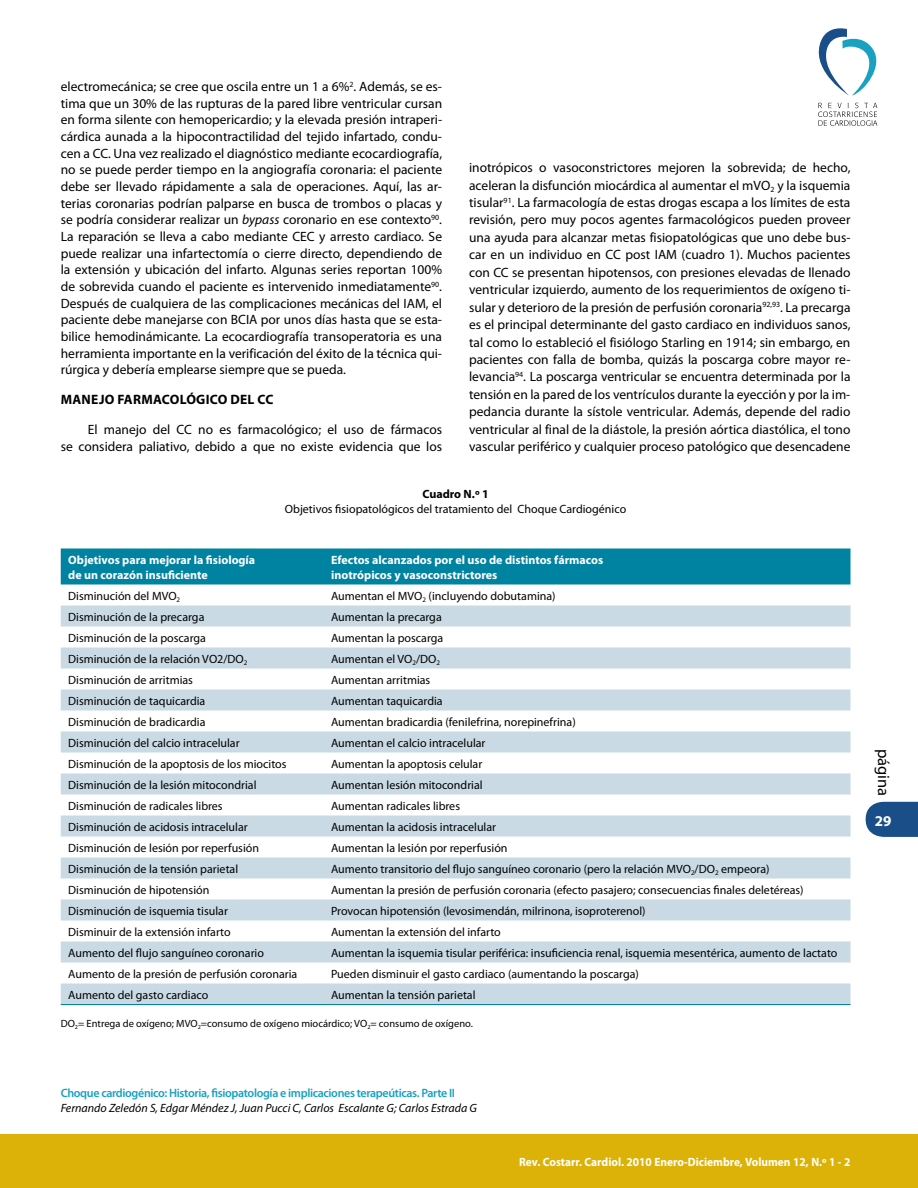
<style>
.page{position:relative;width:918px;height:1188px;background:#fff}
.page>*{position:absolute;margin:0;border:0;box-sizing:border-box;transform-origin:0 0}
.t1{font:16.5px "Myriad Pro";color:#000}
.t2{font:700 15px "Myriad Pro";color:#fff}
.t3{font:700 13.65px "Myriad Pro";color:#000}
.t4{font:13.5px/16.6px "Myriad Pro";color:#000;text-align:justify}
.t5{font:600 12.15px "Myriad Pro";letter-spacing:-.03em;color:#19a1c1}
.t6{font:12px "Myriad Pro";color:#000}
.t7{font:700 12px/15px "Myriad Pro";color:#fff}
.t8{font:italic 12px "Myriad Pro";color:#000}
.t9{font:700 12px "Myriad Pro";color:#fff;scale:.95 1}
.t10{font:700 12px "Myriad Pro";color:#000}
.t11{font:10.5px "Myriad Pro";color:#000}
.s1{font-style:italic}
</style>
<div class="page">
<svg style="left:866px;top:801px;width:52px;height:36px;background:#2c5c92"></svg>
<svg style="left:818px;top:103px;width:59px;height:23px"></svg>
<svg style="left:818px;top:28px;width:59px;height:68px"></svg>
<div style="left:0;top:1134px;width:918px;height:54px;background:#dcb208"></div>
<div style="left:61px;top:549px;width:789px;height:36px;background:#0082a1"></div>
<svg style="left:61px;top:606px;width:789px;height:398px;fill:#c9dae4"></svg>
<hr style="left:61px;top:1004px;width:270px;height:1px;background:#0082a1">
<hr style="left:331px;top:1004px;width:519px;height:1px;background:#0082a1">
<p class="t4" style="left:61px;top:78px;width:383px">electromecánica; se cree que oscila entre un 1 a 6%<sup>2</sup>. Además, se es&shy;tima que un 30% de las rupturas de la pared libre ventricular cursan en forma silente con hemopericardio; y la elevada presión intraperi&shy;cárdica aunada a la hipocontractilidad del tejido infartado, condu&shy;cen a CC. Una vez realizado el diagnóstico mediante ecocardiografía, no se puede perder tiempo en la angiografía coronaria: el paciente debe ser llevado rápidamente a sala de operaciones. Aquí, las ar&shy;terias coronarias podrían palparse en busca de trombos o placas y se podría considerar realizar un <span class="s1">bypass</span> coronario en ese contexto<sup>90</sup>.<br>La reparación se lleva a cabo mediante CEC y arresto cardiaco. Se puede realizar una infartectomía o cierre directo, dependiendo de la extensión y ubicación del infarto. Algunas series reportan 100% de sobrevida cuando el paciente es intervenido inmediatamente<sup>90</sup>.<br>Después de cualquiera de las complicaciones mecánicas del IAM, el paciente debe manejarse con BCIA por unos días hasta que se esta&shy;bilice hemodinámicante. La ecocardiografía transoperatoria es una herramienta importante en la verificación del éxito de la técnica qui&shy;rúrgica y debería emplearse siempre que se pueda.</p>
<p class="t3" style="left:61px;top:391px;width:15px">Manejo</p>
<p class="t3" style="left:118px;top:391px;width:2px">farmaco</p>
<p class="t3" style="left:180px;top:391px;width:10px">lógico</p>
<p class="t3" style="left:230px;top:391px;width:44px">de l CC</p>
<p class="t4" style="left:61px;top:421px;width:383px;text-align:right">El manejo del CC no es farmacológico; el uso de fármacos<br>se considera paliativo, debido a que no existe evidencia que los</p>
<p class="t4" style="left:469px;top:159px;width:383px;line-height:17.4px">inotrópicos o vasoconstrictores mejoren la sobrevida; de hecho, aceleran la disfunción miocárdica al aumentar el mVO<sub>2</sub> y la isquemia tisular<sup>91</sup>. La farmacología de estas drogas escapa a los límites de esta revisión, pero muy pocos agentes farmacológicos pueden proveer una ayuda para alcanzar metas fisiopatológicas que uno debe bus&shy;car en un individuo en CC post IAM (cuadro 1). Muchos pacientes con CC se presentan hipotensos, con presiones elevadas de llenado ventricular izquierdo, aumento de los requerimientos de oxígeno ti&shy;sular y deterioro de la presión de perfusión coronaria<sup>92,93</sup>. La precarga es el principal determinante del gasto cardiaco en individuos sanos, tal como lo estableció el fisiólogo Starling en 1914; sin embargo, en pacientes con falla de bomba, quizás la poscarga cobre mayor re&shy;levancia<sup>94</sup>. La poscarga ventricular se encuentra determinada por la tensión en la pared de los ventrículos durante la eyección y por la im&shy;pedancia durante la sístole ventricular. Además, depende del radio ventricular al final de la diástole, la presión aórtica diastólica, el tono vascular periférico y cualquier proceso patológico que desencadene</p>
<p class="t10" style="left:422px;top:486px;width:68px">Cuadro N.º 1</p>
<p class="t6" style="left:285px;top:501px;width:343px">Objetivos fisiopatológicos del tratamiento del Choque Cardiogénico</p>
<p class="t7" style="left:68px;top:552px;width:189px">Objetivos para mejorar la fisiología de un corazón insuficiente</p>
<p class="t7" style="left:331px;top:552px;width:274px">Efectos alcanzados por el uso de distintos fármacos inotrópicos y vasoconstrictores</p>
<p class="t6" style="left:68px;top:588px;width:113px">Disminución del MVO<sub>2</sub></p>
<p class="t6" style="left:331px;top:588px;width:226px">Aumentan el MVO<sub>2</sub> (incluyendo dobutamina)</p>
<p class="t6" style="left:68px;top:609px;width:138px">Disminución de la precarga</p>
<p class="t6" style="left:331px;top:609px;width:112px">Aumentan la precarga</p>
<p class="t6" style="left:68px;top:630px;width:139px">Disminución de la poscarga</p>
<p class="t6" style="left:331px;top:630px;width:114px">Aumentan la poscarga</p>
<p class="t6" style="left:68px;top:651px;width:181px">Disminución de la relación VO2/DO<sub>2</sub></p>
<p class="t6" style="left:331px;top:651px;width:110px">Aumentan el VO<sub>2</sub>/DO<sub>2</sub></p>
<p class="t6" style="left:68px;top:672px;width:126px">Disminución de arritmias</p>
<p class="t6" style="left:331px;top:672px;width:101px">Aumentan arritmias</p>
<p class="t6" style="left:68px;top:693px;width:139px">Disminución de taquicardia</p>
<p class="t6" style="left:331px;top:693px;width:113px">Aumentan taquicardia</p>
<p class="t6" style="left:68px;top:714px;width:139px">Disminución de bradicardia</p>
<p class="t6" style="left:331px;top:714px;width:246px">Aumentan bradicardia (fenilefrina, norepinefrina)</p>
<p class="t6" style="left:68px;top:735px;width:173px">Disminución del calcio intracelular</p>
<p class="t6" style="left:331px;top:735px;width:156px">Aumentan el calcio intracelular</p>
<p class="t6" style="left:68px;top:756px;width:220px">Disminución de la apoptosis de los miocitos</p>
<p class="t6" style="left:331px;top:756px;width:153px">Aumentan la apoptosis celular</p>
<p class="t6" style="left:68px;top:777px;width:190px">Disminución de la lesión mitocondrial</p>
<p class="t6" style="left:331px;top:777px;width:153px">Aumentan lesión mitocondrial</p>
<p class="t6" style="left:68px;top:798px;width:156px">Disminución de radicales libres</p>
<p class="t6" style="left:331px;top:798px;width:130px">Aumentan radicales libres</p>
<p class="t6" style="left:68px;top:819px;width:181px">Disminución de acidosis intracelular</p>
<p class="t6" style="left:331px;top:819px;width:167px">Aumentan la acidosis intracelular</p>
<p class="t6" style="left:68px;top:840px;width:192px">Disminución de lesión por reperfusión</p>
<p class="t6" style="left:331px;top:840px;width:178px">Aumentan la lesión por reperfusión</p>
<p class="t6" style="left:68px;top:861px;width:172px">Disminución de la tensión parietal</p>
<p class="t6" style="left:331px;top:861px;width:440px">Aumento transitorio del flujo sanguíneo coronario (pero la relación MVO<sub>2</sub>/DO<sub>2</sub> empeora)</p>
<p class="t6" style="left:68px;top:882px;width:143px">Disminución de hipotensión</p>
<p class="t6" style="left:331px;top:882px;width:474px">Aumentan la presión de perfusión coronaria (efecto pasajero; consecuencias finales deletéreas)</p>
<p class="t6" style="left:68px;top:903px;width:161px">Disminución de isquemia tisular</p>
<p class="t6" style="left:331px;top:903px;width:316px">Provocan hipotensión (levosimendán, milrinona, isoproterenol)</p>
<p class="t6" style="left:68px;top:924px;width:164px">Disminuir de la extensión infarto</p>
<p class="t6" style="left:331px;top:924px;width:171px">Aumentan la extensión del infarto</p>
<p class="t6" style="left:68px;top:945px;width:197px">Aumento del flujo sanguíneo coronario</p>
<p class="t6" style="left:331px;top:945px;width:508px">Aumentan la isquemia tisular periférica: insuficiencia renal, isquemia mesentérica, aumento de lactato</p>
<p class="t6" style="left:68px;top:966px;width:231px">Aumento de la presión de perfusión coronaria</p>
<p class="t6" style="left:331px;top:966px;width:309px">Pueden disminuir el gasto cardiaco (aumentando la poscarga)</p>
<p class="t6" style="left:68px;top:987px;width:142px">Aumento del gasto cardiaco</p>
<p class="t6" style="left:331px;top:987px;width:146px">Aumentan la tensión parietal</p>
<p class="t11" style="left:61px;top:1017px;width:414px">DO<sub>2</sub>= Entrega de oxígeno; MVO<sub>2</sub>=consumo de oxígeno miocárdico; VO<sub>2</sub>= consumo de oxígeno.</p>
<p class="t5" style="left:61px;top:1085px;width:396px">Choque cardiogénico: Historia, fisiopatología e implicaciones terapeúticas. Parte II</p>
<p class="t8" style="left:61px;top:1101px;width:418px">Fernando Zeledón S, Edgar Méndez J, Juan Pucci C, Carlos Escalante G; Carlos Estrada G</p>
<p class="t9" style="left:519px;top:1154px;width:350px">Rev. Costarr. Cardiol. 2010 Enero-Diciembre, Volumen 12, N.º 1 - 2</p>
<p class="t1" style="left:894px;top:749px;width:49px;rotate:90deg">página</p>
<p class="t2" style="left:875px;top:811px;width:18px">29</p>
</div>
